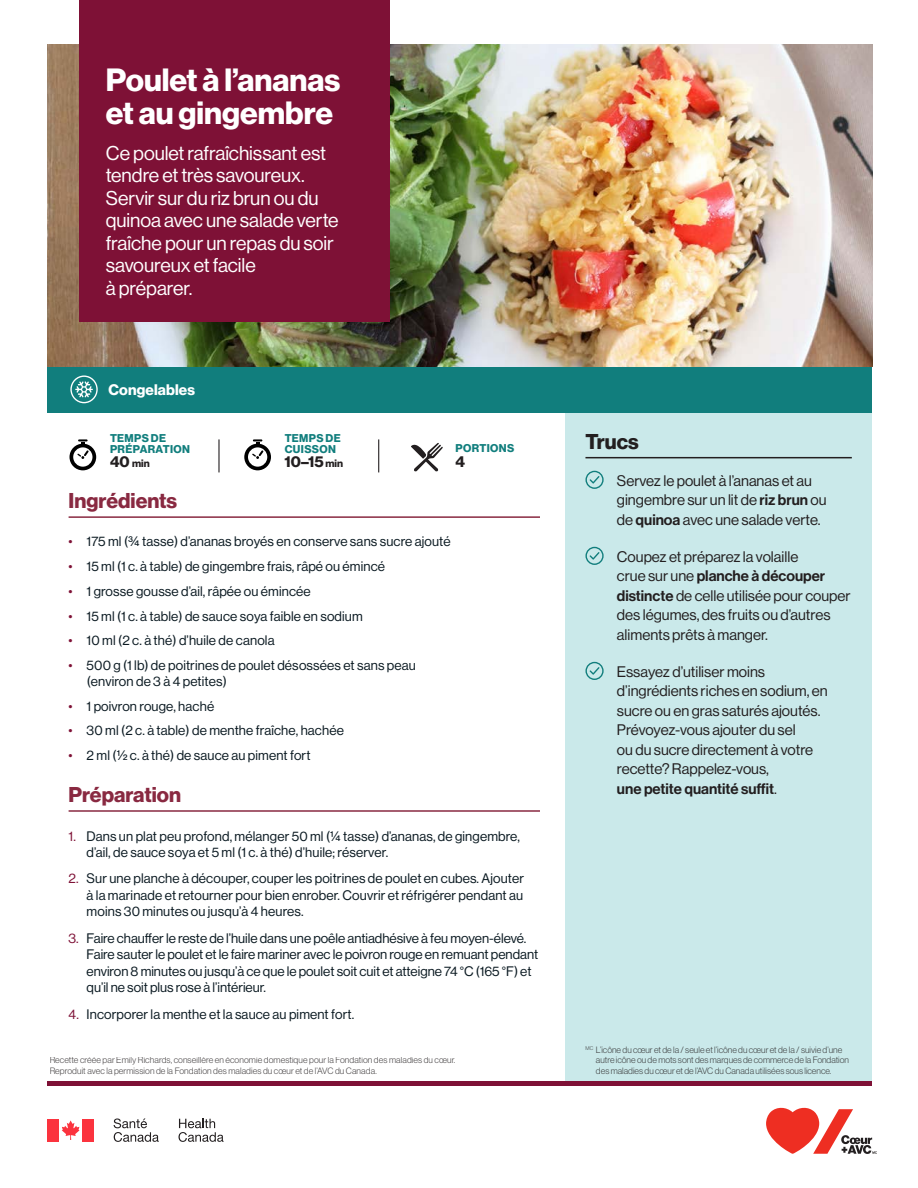
<style>
.page{position:relative;width:918px;height:1188px;background:#fff}
.page>*{position:absolute;margin:0;border:0;box-sizing:border-box;transform-origin:0 0}
.Recipe_Title{font:31.5px/33px "N Haas Grotesk DS Std 75 Bd";color:#fff}
.Headers__Burgundy{font:21px "N Haas Grotesk DS Std 75 Bd";color:#892941}
.Tips{font:21px "N Haas Grotesk DS Std 75 Bd";letter-spacing:-.005em;color:#231f20}
.Recipe_Description{font:19.5px/22.5px "N Haas Grotesk DS Std 55 Rg";letter-spacing:-.005em;color:#fff}
.t1{font:15.45px "N Haas Grotesk DS Std 75 Bd";color:#231f20}
.Tips_List{font:15px/19.5px "N Haas Grotesk DS Std 55 Rg";color:#231f20}
.White_Text__green_ba{font:15px "N Haas Grotesk DS Std 75 Bd";letter-spacing:.01em;color:#fff}
.t2{font:13.5px/16.5px "N Haas Grotesk DS Std 55 Rg";letter-spacing:.01em;color:#0b1a22}
.Green_Text{font:11.1px/11.1px "N Haas Grotesk DS Std 75 Bd";letter-spacing:.035em;color:#117e7d}
.t3{font:10.5px "N Haas Grotesk DS Std 75 Bd";color:#231f20}
.t4{font:9px/10.8px "N Haas Grotesk DS Std 45 Lt";color:#231f20}
.s1{font-size:15.45px}
.s2{font-size:10.5px}
.s3{color:#7e1136}
.s4{font-family:"N Haas Grotesk DS Std 65 Md"}
</style>
<div class="page">
<img style="left:48px;top:44px;width:824px;height:323px">
<hr style="left:69px;top:516px;width:471px;height:2px;background:#892941">
<hr style="left:69px;top:810px;width:471px;height:2px;background:#892941">
<hr style="left:218px;top:439px;width:2px;height:33px;background:#231f20">
<hr style="left:378px;top:439px;width:1px;height:33px;background:#231f20">
<svg style="left:70px;top:439px;width:26px;height:31px"></svg>
<svg style="left:244px;top:439px;width:27px;height:31px"></svg>
<svg style="left:411px;top:443px;width:32px;height:29px"></svg>
<div style="left:565px;top:412px;width:307px;height:669px;background:#cae9ea"></div>
<hr style="left:585px;top:457px;width:267px;height:1px;background:#231f20">
<svg style="left:585px;top:471px;width:19px;height:18px"></svg>
<svg style="left:585px;top:547px;width:19px;height:18px"></svg>
<svg style="left:585px;top:662px;width:19px;height:18px"></svg>
<div style="left:79px;top:0;width:311px;height:322px;background:#7e1136"></div>
<svg style="left:62px;top:1120px;width:18px;height:20px"></svg>
<div style="left:48px;top:1119px;width:11px;height:23px;background:#fb333e"></div>
<div style="left:82px;top:1119px;width:12px;height:23px;background:#fb333e"></div>
<svg style="left:114px;top:1118px;width:45px;height:24px"></svg>
<svg style="left:179px;top:1119px;width:45px;height:23px"></svg>
<div style="left:48px;top:367px;width:824px;height:45px;background:#117e7d"></div>
<div style="left:48px;top:1081px;width:824px;height:5px;background:#7e1136"></div>
<svg style="left:766px;top:1107px;width:111px;height:47px"></svg>
<svg style="left:70px;top:375px;width:28px;height:28px"></svg>
<p class="Recipe_Title" style="left:106px;top:64px;width:236px">Poulet à l’ananas et au gingembre</p>
<p class="Recipe_Description" style="left:106px;top:142px;width:234px">Ce poulet rafraîchissant est tendre et très savoureux.<br>Servir sur du riz brun ou du quinoa avec une salade verte fraîche pour un repas du soir savoureux et facile<br>à préparer.</p>
<p class="White_Text__green_ba" style="left:109px;top:381px;width:88px">Congelables</p>
<p class="Green_Text" style="left:110px;top:432px;width:81px">TEMPS DE<br>PRÉPARATION</p>
<p class="Green_Text" style="left:285px;top:432px;width:57px">TEMPS DE<br>CUISSON</p>
<p class="Green_Text" style="left:456px;top:443px;width:60px">PORTIONS</p>
<p class="t3" style="left:110px;top:458px;width:41px"><span class="s1">40</span> min</p>
<p class="t1" style="left:285px;top:453px;width:60px">10–15 <span class="s2">min</span></p>
<p class="t1" style="left:455px;top:453px;width:11px">4</p>
<p class="Headers__Burgundy" style="left:69px;top:489px;width:110px">Ingrédients</p>
<p class="t2" style="left:69px;top:534px;width:384px"><span class="s3">•</span> 175 ml (3/4 tasse) d’ananas broyés en conserve sans sucre ajouté</p>
<p class="t2" style="left:69px;top:558px;width:318px"><span class="s3">•</span> 15 ml (1 c. à table) de gingembre frais, râpé ou émincé</p>
<p class="t2" style="left:69px;top:583px;width:244px"><span class="s3">•</span> 1 grosse gousse d’ail, râpée ou émincée</p>
<p class="t2" style="left:69px;top:608px;width:296px"><span class="s3">•</span> 15 ml (1 c. à table) de sauce soya faible en sodium</p>
<p class="t2" style="left:69px;top:632px;width:208px"><span class="s3">•</span> 10 ml (2 c. à thé) d’huile de canola</p>
<p class="t2" style="left:87px;top:657px;width:331px;text-indent:-18px"><span class="s3">•</span> 500 g (1 lb) de poitrines de poulet désossées et sans peau (environ de 3 à 4 petites)</p>
<p class="t2" style="left:69px;top:698px;width:147px"><span class="s3">•</span> 1 poivron rouge, haché</p>
<p class="t2" style="left:69px;top:723px;width:277px"><span class="s3">•</span> 30 ml (2 c. à table) de menthe fraîche, hachée</p>
<p class="t2" style="left:69px;top:747px;width:243px"><span class="s3">•</span> 2 ml (1/2 c. à thé) de sauce au piment fort</p>
<p class="Headers__Burgundy" style="left:69px;top:783px;width:114px">Préparation</p>
<p class="t2" style="left:87px;top:828px;width:435px;text-indent:-18px"><span class="s3">1.</span> Dans un plat peu profond, mélanger 50 ml (1/4 tasse) d’ananas, de gingembre, d’ail, de sauce soya et 5 ml (1 c. à thé) d’huile; réserver.</p>
<p class="t2" style="left:87px;top:871px;width:439px;text-align:justify;text-indent:-18px"><span class="s3">2.</span> Sur une planche à découper, couper les poitrines de poulet en cubes. Ajouter à la marinade et retourner pour bien enrober. Couvrir et réfrigérer pendant au moins 30 minutes ou jusqu’à 4 heures.</p>
<p class="t2" style="left:87px;top:930px;width:453px;text-indent:-18px"><span class="s3">3.</span> Faire chauffer le reste de l’huile dans une poêle antiadhésive à feu moyen-élevé.<br>Faire sauter le poulet et le faire mariner avec le poivron rouge en remuant pendant environ 8 minutes ou jusqu’à ce que le poulet soit cuit et atteigne 74 °C (165 °F) et qu’il ne soit plus rose à l’intérieur.</p>
<p class="t2" style="left:69px;top:1006px;width:287px"><span class="s3">4.</span> Incorporer la menthe et la sauce au piment fort.</p>
<p class="Tips" style="left:585px;top:429px;width:55px">Trucs</p>
<p class="Tips_List" style="left:617px;top:471px;width:211px">Servez le poulet à l’ananas et au gingembre sur un lit de <span class="s4">riz brun</span> ou de <span class="s4">quinoa</span> avec une salade verte.</p>
<p class="Tips_List" style="left:617px;top:547px;width:235px">Coupez et préparez la volaille<br>crue sur une <span class="s4">planche à découper distincte</span> de celle utilisée pour couper des légumes, des fruits ou d’autres aliments prêts à manger.</p>
<p class="Tips_List" style="left:617px;top:662px;width:212px">Essayez d’utiliser moins d’ingrédients riches en sodium, en sucre ou en gras saturés ajoutés.<br>Prévoyez-vous ajouter du sel<br>ou du sucre directement à votre recette? Rappelez-vous,<br><span class="s4">une petite quantité suffit</span>.</p>
<p class="t4" style="left:50px;top:1055px;width:407px">Recette créée par Emily Richards, conseillère en économie domestique pour la Fondation des maladies du cœur.<br>Reproduit avec la permission de la Fondation des maladies du cœur et de l’AVC du Canada.</p>
<p class="t4" style="left:596px;top:1044px;width:255px;text-indent:-10px"><sup>MC</sup> L’icône du cœur et de la / seule et l’icône du cœur et de la / suivie d’une autre icône ou de mots sont des marques de commerce de la Fondation des maladies du cœur et de l’AVC du Canada utilisées sous licence.</p>
</div>
